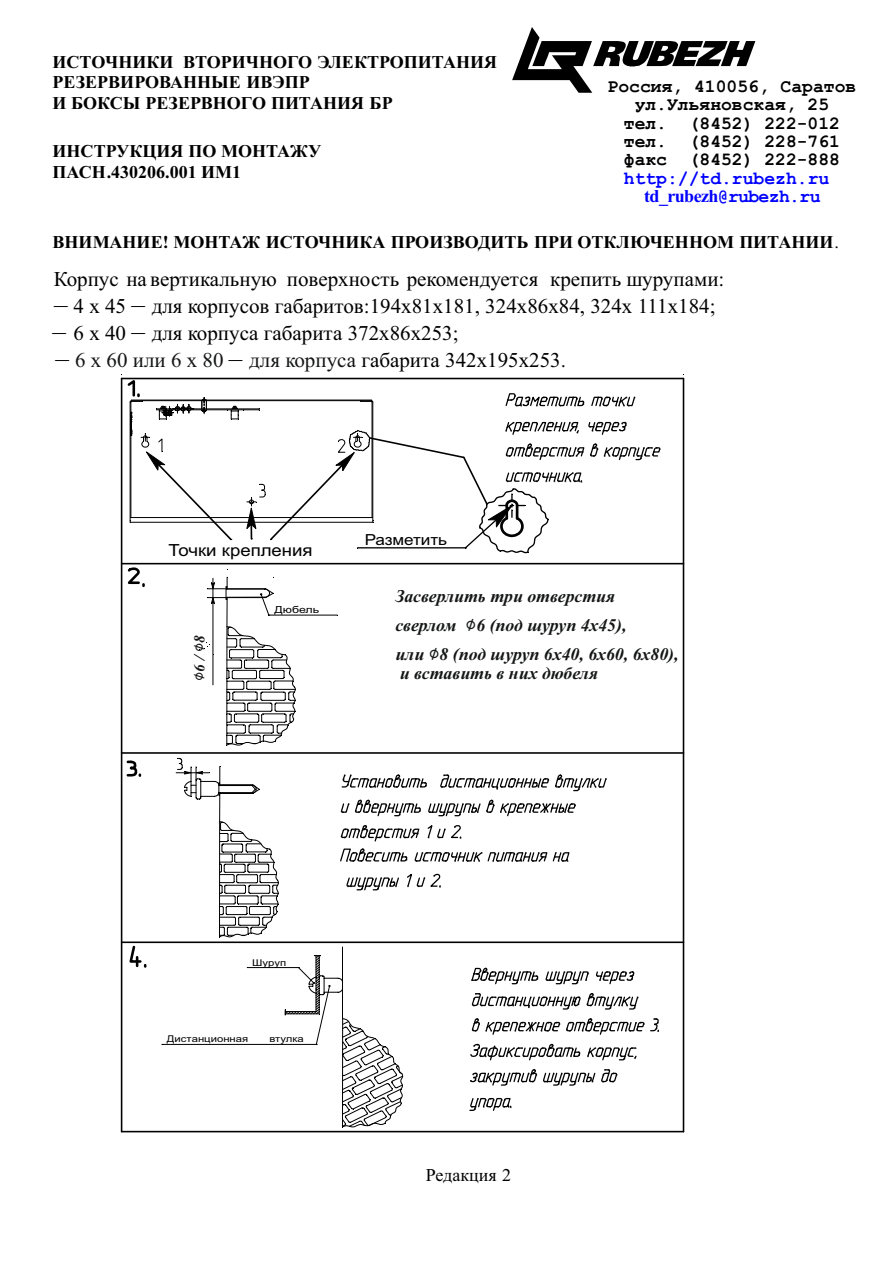
<style>
.page{position:relative;width:895px;height:1261px;background:#fff}
.page>*{position:absolute;margin:0;border:0;box-sizing:border-box;transform-origin:0 0}
.t1{font:27px/26.7px "Times New Roman";color:#000;text-align:justify}
.t2{font:21px/26.7px "Times New Roman";color:#000;text-align:center}
.t3{font:700 18px/20.7px "Times New Roman";color:#000}
.t4{font:700 18px/18.3px "Courier New";color:#000;text-align:center}
.t5{font:700 18px/18.6px "Courier New";color:#00f}
.t6{font:18px "Times New Roman";color:#000}
.t7{font:italic 700 17.7px/29.1px "Times New Roman";color:#151616}
.t8{font:16.5px "Arial";color:#000;scale:1.11 1}
.t9{font:15.3px "Arial";letter-spacing:-.01em;color:#000;scale:1.12 1}
.t10{font:italic 700 15.3px "Times New Roman";color:#151616}
.t11{font:9.6px "Arial";color:#000;scale:1.27 1}
.t12{font:9.3px "Arial";color:#000;scale:1.21 1}
.s1{font-family:"Times New Roman"}
.s2{font-weight:400}
.s3{font-size:27px}
.s4{color:#151616}
</style>
<div class="page">
<hr style="left:121px;top:377px;width:562px;height:2px;background:#000">
<hr style="left:682px;top:378px;width:2px;height:753px;background:#000">
<hr style="left:121px;top:1130px;width:562px;height:2px;background:#000">
<hr style="left:121px;top:378px;width:1px;height:753px;background:#000">
<hr style="left:121px;top:562px;width:562px;height:2px;background:#000">
<hr style="left:121px;top:752px;width:562px;height:1px;background:#000">
<hr style="left:121px;top:941px;width:562px;height:1px;background:#000">
<svg style="left:469px;top:1098px;width:42px;height:13px"></svg>
<svg style="left:340px;top:774px;width:267px;height:88px"></svg>
<svg style="left:346px;top:873px;width:94px;height:18px"></svg>
<svg style="left:470px;top:967px;width:189px;height:119px"></svg>
<svg style="left:127px;top:567px;width:18px;height:20px"></svg>
<svg style="left:126px;top:760px;width:15px;height:17px"></svg>
<svg style="left:127px;top:943px;width:19px;height:24px"></svg>
<svg style="left:122px;top:377px;width:538px;height:177px"></svg>
<hr style="left:269px;top:614px;width:68px;height:1px;background:#000">
<svg style="left:176px;top:757px;width:103px;height:180px"></svg>
<hr style="left:342px;top:946px;width:1px;height:72px;background:#000">
<hr style="left:247px;top:966px;width:51px;height:1px;background:#000">
<hr style="left:162px;top:1043px;width:154px;height:1px;background:#000">
<svg style="left:284px;top:955px;width:119px;height:172px"></svg>
<svg style="left:512px;top:27px;width:243px;height:66px"></svg>
<svg style="left:199px;top:577px;width:97px;height:169px"></svg>
<p class="t3" style="left:53px;top:53px;width:446px">ИСТОЧНИКИ ВТОРИЧНОГО ЭЛЕКТРОПИТАНИЯ<br>РЕЗЕРВИРОВАННЫЕ ИВЭПР<br>И БОКСЫ РЕЗЕРВНОГО ПИТАНИЯ БР</p>
<p class="t3" style="left:53px;top:143px;width:270px">ИНСТРУКЦИЯ ПО МОНТАЖУ<br>ПАСН.430206.001 ИМ1</p>
<p class="t4" style="left:607px;top:79px;width:250px">Россия, 410056, Саратов ул.Ульяновская, 25<br>тел. (8452) 222-012 тел. (8452) 228-761 факс (8452) 222-888</p>
<p class="t5" style="left:643px;top:170px;width:187px;text-indent:-20px">http://td.rubezh.ru <span class="s1">td_rubezh</span>@rubezh.ru</p>
<p class="t3" style="left:53px;top:233px;width:787px">ВНИМАНИЕ! МОНТАЖ ИСТОЧНИКА ПРОИЗВОДИТЬ ПРИ ОТКЛЮЧЕННОМ ПИТАНИИ<span class="s2">.</span></p>
<p class="t2" style="left:54px;top:267px;width:671px">Корпус на вертикальную поверхность рекомендуется крепить шурупами:<br>4 х 45 <span class="s3">–</span> для корпусов габаритов:194х81х181, 324х86х84, 324х 111х184;</p>
<p class="t1" style="left:53px;top:293px;width:18px">– – –</p>
<p class="t2" style="left:74px;top:322px;width:493px;text-align:left">6 х 40 <span class="s3">–</span> для корпуса габарита 372х86х253;<br><span class="s4">6 х 60 или 6 х 80</span> <span class="s3">–</span> <span class="s4">для корпуса</span> габарита 342х195х253<span class="s4">.</span></p>
<p class="t8" style="left:168px;top:543px;width:131px">Точки крепления</p>
<p class="t10" style="left:194px;top:671px;width:38px;rotate:-90deg">6 / 8</p>
<p class="t11" style="left:274px;top:605px;width:37px">Дюбель</p>
<p class="t9" style="left:364px;top:533px;width:75px">Разметить</p>
<p class="t7" style="left:395px;top:583px;width:284px">Засверлить три отверстия сверлом 6 (под шуруп 4х45),<br>или 8 (под шуруп 6х40, 6х60, 6х80),</p>
<p class="t7" style="left:399px;top:660px;width:200px">и вставить в них дюбеля</p>
<p class="t12" style="left:252px;top:958px;width:30px">Шуруп</p>
<p class="t12" style="left:167px;top:1035px;width:69px">Дистанционная</p>
<p class="t12" style="left:269px;top:1035px;width:30px">втулка</p>
<p class="t6" style="left:425px;top:1167px;width:87px">Редакция 2</p>
</div>
